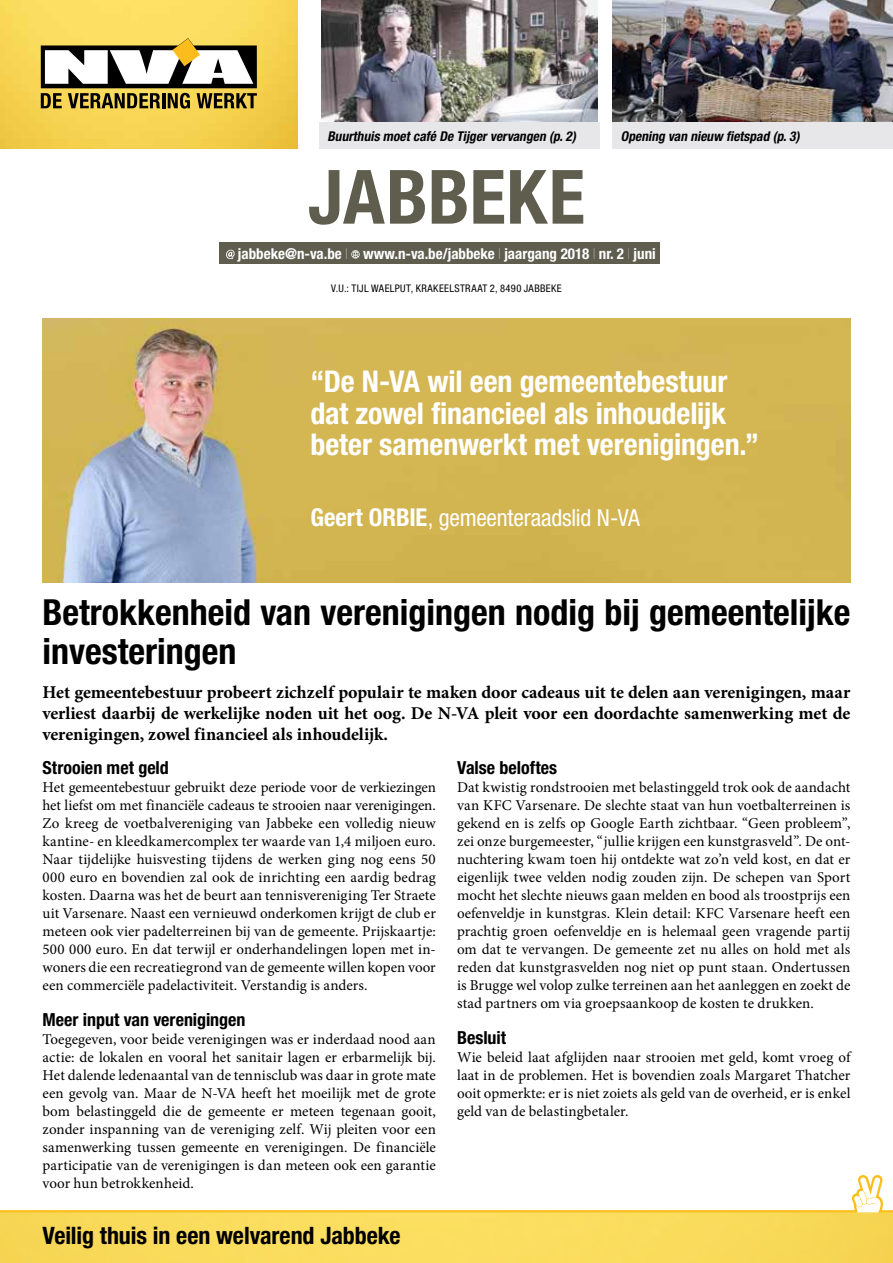
<style>
.page{position:relative;width:893px;height:1263px;background:#fff}
.page>*{position:absolute;margin:0;border:0;box-sizing:border-box;transform-origin:0 0}
.t1{font:700 condensed 75px "Helvetica Neue LT Std";letter-spacing:.005em;color:#5e5d4e}
.t2{font:700 condensed 36px/39px "Helvetica Neue LT Std";color:#000}
.t3{font:700 condensed 30px/32px "Helvetica Neue LT Std";letter-spacing:-.005em;color:#fff}
.t4{font:700 condensed 24px "Helvetica Neue LT Std";letter-spacing:-.005em;color:#000}
.t5{font:condensed 23.55px "Helvetica Neue LT Std";letter-spacing:-.01em;color:#fff}
.t6{font:700 18px/21px "Minion Pro";letter-spacing:-.005em;color:#000;text-align:justify}
.t7{font:700 condensed 18px "Helvetica Neue LT Std";color:#000}
.t8{font:15px/18px "Minion Pro";color:#000;text-align:justify}
.t9{font:700 condensed 15px "Helvetica Neue LT Std";color:#fff}
.t10{font:italic 700 condensed 13.5px "Helvetica Neue LT Std";color:#000}
.t11{font:condensed 10.5px "Helvetica Neue LT Std";letter-spacing:.035em;color:#000}
.s1{font-weight:200}
.s2{font-weight:700;font-size:24.6px}
</style>
<div class="page">
<img style="left:0;top:0;width:298px;height:149px">
<svg style="left:41px;top:38px;width:216px;height:71px"></svg>
<img style="left:0;top:1212px;width:893px;height:51px">
<svg style="left:0;top:1175px;width:893px;height:37px"></svg>
<div style="left:220px;top:242px;width:440px;height:22px;background:#5e5d4e"></div>
<svg style="left:226px;top:250px;width:9px;height:9px"></svg>
<svg style="left:351px;top:250px;width:9px;height:9px"></svg>
<img style="left:612px;top:0;width:281px;height:123px">
<div style="left:612px;top:123px;width:281px;height:26px;background:#e7e7e9"></div>
<img style="left:321px;top:0;width:276px;height:123px">
<div style="left:319px;top:123px;width:281px;height:26px;background:#e7e7e9"></div>
<img style="left:43px;top:319px;width:807px;height:264px">
<p class="t10" style="left:327px;top:128px;width:250px">Buurthuis moetcafé De Tijgervervangen (p.2)</p>
<p class="t10" style="left:621px;top:128px;width:180px">Opening van nieuw fietspad (p.3)</p>
<h1 class="t1" style="left:308px;top:152px;width:278px">JABBEKE</h1>
<p class="t9" style="left:238px;top:244px;width:419px">jabbeke@n-va.be <span class="s1">I</span> www.n-va.be/jabbeke <span class="s1">I</span> jaargang 2018 <span class="s1">I</span> nr. 2 <span class="s1">I</span> juni</p>
<p class="t11" style="left:331px;top:283px;width:232px">V.U.: TIJL WAELPUT, KRAKEELSTRAAT 2, 8490 JABBEKE</p>
<h3 class="t3" style="left:310px;top:365px;width:450px">“De N-VA wil een gemeentebestuur dat zowel financieel als inhoudelijk beter samenwerkt met verenigingen.”</h3>
<h3 class="t5" style="left:310px;top:504px;width:331px"><span class="s2">Geert ORBIE</span>, gemeenteraadslid N-VA</h3>
<h2 class="t2" style="left:43px;top:592px;width:809px">Betrokkenheid van verenigingen nodig bij gemeentelijke investeringen</h2>
<p class="t6" style="left:43px;top:682px;width:809px">Het gemeentebestuur probeert zichzelf populair te maken door cadeaus uit te delen aan verenigingen, maar verliest daarbij de werkelijke noden uit het oog. De N-VA pleit voor een doordachte samenwerking met de verenigingen, zowel financieel als inhoudelijk.</p>
<p class="t7" style="left:43px;top:757px;width:128px">Strooien met geld</p>
<p class="t8" style="left:43px;top:778px;width:395px">Het gemeentebestuur gebruikt deze periode voor de verkiezingen het liefst om met financiële cadeaus te strooien naar verenigingen.<br>Zo kreeg de voetbalvereniging van Jabbeke een volledig nieuw kantine- en kleedkamercomplex ter waarde van 1,4 miljoen euro.<br>Naar tijdelijke huisvesting tijdens de werken ging nog eens 50<br>000 euro en bovendien zal ook de inrichting een aardig bedrag kosten. Daarna was het de beurt aan tennisvereniging Ter Straete uit Varsenare. Naast een vernieuwd onderkomen krijgt de club er meteen ook vier padelterreinen bij van de gemeente. Prijskaartje:<br>500 000 euro. En dat terwijl er onderhandelingen lopen met in&shy;woners die een recreatiegrond van de gemeente willen kopen voor een commerciële padelactiviteit. Verstandig is anders.</p>
<p class="t7" style="left:43px;top:1009px;width:204px">Meer input van verenigingen</p>
<p class="t8" style="left:43px;top:1030px;width:395px">Toegegeven, voor beide verenigingen was er inderdaad nood aan actie: de lokalen en vooral het sanitair lagen er erbarmelijk bij.<br>Het dalende ledenaantal van de tennisclub was daar in grote mate een gevolg van. Maar de N-VA heeft het moeilijk met de grote bom belastinggeld die de gemeente er meteen tegenaan gooit, zonder inspanning van de vereniging zelf. Wij pleiten voor een samenwerking tussen gemeente en verenigingen. De financiële participatie van de verenigingen is dan meteen ook een garantie voor hun betrokkenheid.</p>
<p class="t7" style="left:457px;top:757px;width:102px">Valse beloftes</p>
<p class="t8" style="left:457px;top:778px;width:395px">Dat kwistig rondstrooien met belastinggeld trok ook de aandacht van KFC Varsenare. De slechte staat van hun voetbalterreinen is gekend en is zelfs op Google Earth zichtbaar. “Geen probleem”, zei onze burgemeester, “jullie krijgen een kunstgrasveld”. De ont&shy;nuchtering kwam toen hij ontdekte wat zo’n veld kost, en dat er eigenlijk twee velden nodig zouden zijn. De schepen van Sport mocht het slechte nieuws gaan melden en bood als troostprijs een oefenveldje in kunstgras. Klein detail: KFC Varsenare heeft een prachtig groen oefenveldje en is helemaal geen vragende partij om dat te vervangen. De gemeente zet nu alles on hold met als reden dat kunstgrasvelden nog niet op punt staan. Ondertussen is Brugge wel volop zulke terreinen aan het aanleggen en zoekt de stad partners om via groepsaankoop de kosten te drukken.</p>
<p class="t7" style="left:457px;top:1027px;width:51px">Besluit</p>
<p class="t8" style="left:457px;top:1048px;width:395px">Wie beleid laat afglijden naar strooien met geld, komt vroeg of laat in de problemen. Het is bovendien zoals Margaret Thatcher ooit opmerkte: er is niet zoiets als geld van de overheid, er is enkel geld van de belastingbetaler.</p>
<h3 class="t4" style="left:43px;top:1221px;width:359px">Veilig thuis in een welvarend Jabbeke</h3>
</div>
